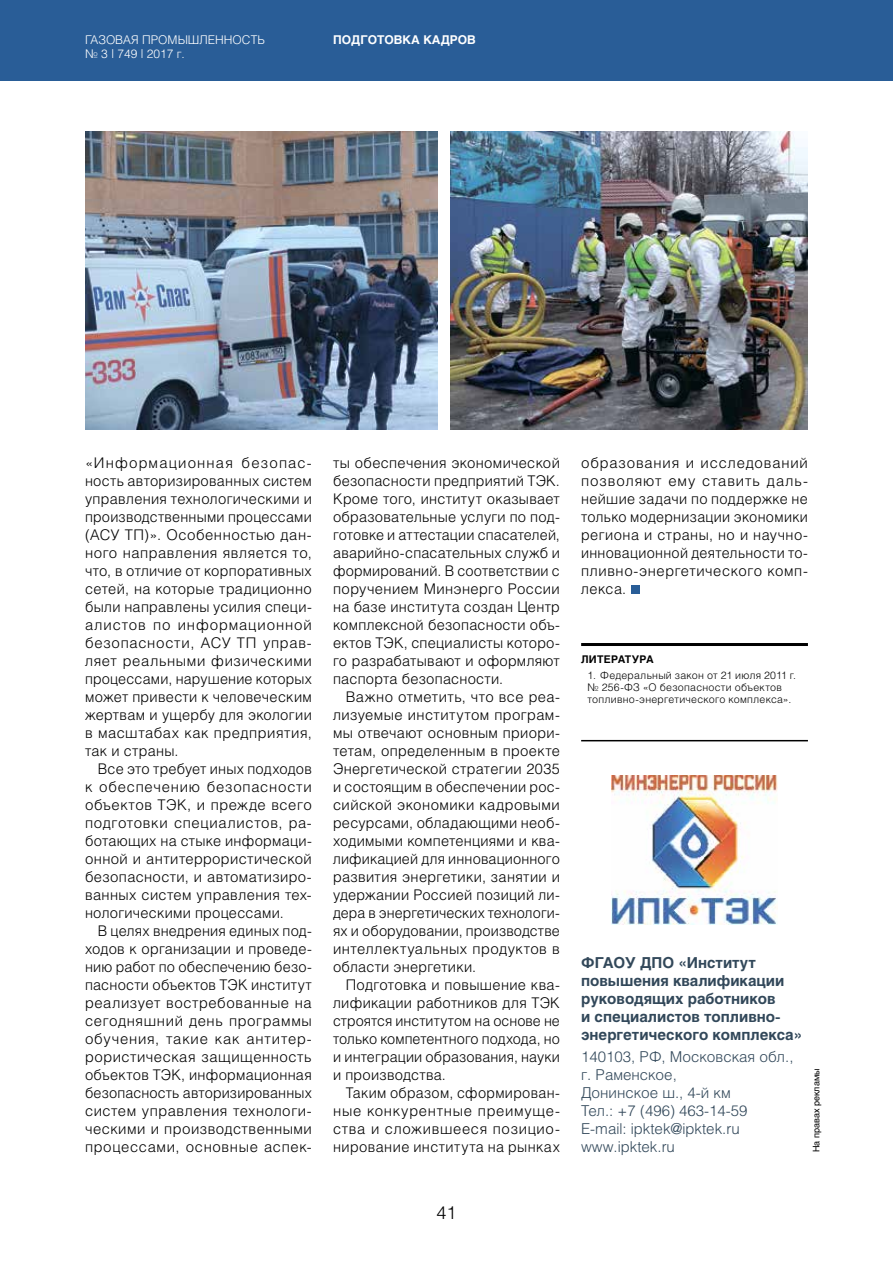
<style>
.page{position:relative;width:893px;height:1263px;background:#fff}
.page>*{position:absolute;margin:0;border:0;box-sizing:border-box;transform-origin:0 0}
.t1{font:300 18px "Helios";color:#000}
.t2{font:300 15px/18px "Helios";color:#32485a}
.t3{font:700 15px/18px "Helios C";color:#32485a}
.t4{font:300 14.7px/18px "Helios";letter-spacing:.025em;color:#000;text-align:justify}
.t5{font:300 12px/14.4px "Helios";color:#fff}
.t6{font:700 12px "Helios C";color:#fff}
.t7{font:300 10.5px/12px "Helios";letter-spacing:.025em;color:#000}
.t8{font:700 10.5px "Helios C";color:#000}
.t9{font:9px "Helios C";color:#000}
</style>
<div class="page">
<div style="left:0;top:0;width:893px;height:81px;background:#295d97"></div>
<img style="left:611px;top:775px;width:167px;height:149px">
<hr style="left:581px;top:740px;width:227px;height:1px;background:#000">
<hr style="left:581px;top:643px;width:227px;height:3px;background:#000">
<div style="left:631px;top:585px;width:8px;height:9px;background:#295d97"></div>
<img style="left:451px;top:132px;width:357px;height:297px">
<img style="left:85px;top:132px;width:353px;height:297px">
<p class="t5" style="left:85px;top:32px;width:181px">ГАЗОВАЯ ПРОМЫШЛЕННОСТЬ № 3 | 749 | 2017 г.</p>
<p class="t6" style="left:333px;top:32px;width:144px">ПОДГОТОВКА КАДРОВ</p>
<p class="t4" style="left:85px;top:454px;width:228px">«Информационная безопас&shy;ность авторизированных систем управления технологическими и производственными процессами (АСУ ТП)». Особенностью дан&shy;ного направления является то, что, в отличие от корпоративных сетей, на которые традиционно были направлены усилия специ&shy;алистов по информационной безопасности, АСУ ТП управ&shy;ляет реальными физическими процессами, нарушение которых может привести к человеческим жертвам и ущербу для экологии в масштабах как предприятия, так и страны.</p>
<p class="t4" style="left:85px;top:760px;width:228px;text-indent:13px">Все это требует иных подходов к обеспечению безопасности объектов ТЭК, и прежде всего подготовки специалистов, ра&shy;ботающих на стыке информаци&shy;онной и антитеррористической безопасности, и автоматизиро&shy;ванных систем управления тех&shy;нологическими процессами.</p>
<p class="t4" style="left:85px;top:922px;width:228px;text-indent:13px">В целях внедрения единых под&shy;ходов к организации и проведе&shy;нию работ по обеспечению безо&shy;пасности объектов ТЭК институт реализует востребованные на сегодняшний день программы обучения, такие как антитер&shy;рористическая защищенность объектов ТЭК, информационная безопасность авторизированных систем управления технологи&shy;ческими и производственными процессами, основные аспек-</p>
<p class="t4" style="left:333px;top:454px;width:228px">ты обеспечения экономической безопасности предприятий ТЭК.<br>Кроме того, институт оказывает образовательные услуги по под&shy;готовке и аттестации спасателей, аварийно-спасательных служб и формирований. В соответствии с поручением Минэнерго России на базе института создан Центр комплексной безопасности объ&shy;ектов ТЭК, специалисты которо&shy;го разрабатывают и оформляют паспорта безопасности.</p>
<p class="t4" style="left:333px;top:688px;width:228px;text-indent:13px">Важно отметить, что все реа&shy;лизуемые институтом програм&shy;мы отвечают основным приори&shy;тетам, определенным в проекте Энергетической стратегии 2035 и состоящим в обеспечении рос&shy;сийской экономики кадровыми ресурсами, обладающими необ&shy;ходимыми компетенциями и ква&shy;лификацией для инновационного развития энергетики, занятии и удержании Россией позиций ли&shy;дера в энергетических технологи&shy;ях и оборудовании, производстве интеллектуальных продуктов в области энергетики.</p>
<p class="t4" style="left:333px;top:976px;width:228px;text-indent:13px">Подготовка и повышение ква&shy;лификации работников для ТЭК строятся институтом на основе не только компетентного подхода, но и интеграции образования, науки и производства.</p>
<p class="t4" style="left:333px;top:1084px;width:228px;text-indent:13px">Таким образом, сформирован&shy;ные конкурентные преимуще&shy;ства и сложившееся позицио&shy;нирование института на рынках</p>
<p class="t1" style="left:436px;top:1201px;width:22px">41</p>
<p class="t4" style="left:581px;top:454px;width:228px">образования и исследований позволяют ему ставить даль&shy;нейшие задачи по поддержке не только модернизации экономики региона и страны, но и научно&shy;инновационной деятельности то&shy;пливно-энергетического комп&shy;лекса.</p>
<p class="t8" style="left:581px;top:653px;width:16px">Литература</p>
<p class="t7" style="left:587px;top:669px;width:210px">1. Федеральный закон от 21 июля 2011 г. № 256-ФЗ «О безопасности объектов топливно-энергетического комплекса».</p>
<p class="t3" style="left:581px;top:954px;width:223px">ФГАОУ ДПО «Институт повышения квалификации руководящих работников<br>и специалистов топливно&shy;энергетического комплекса»</p>
<p class="t2" style="left:581px;top:1048px;width:214px">140103, РФ, Московская обл., г. Раменское,<br>Донинское ш., 4-й км<br>Тел.: +7 (496) 463-14-59<br>E-mail: ipktek@ipktek.ru www.ipktek.ru</p>
<p class="t9" style="left:811px;top:1152px;width:85px;rotate:-90deg">На правах рекламы</p>
</div>
